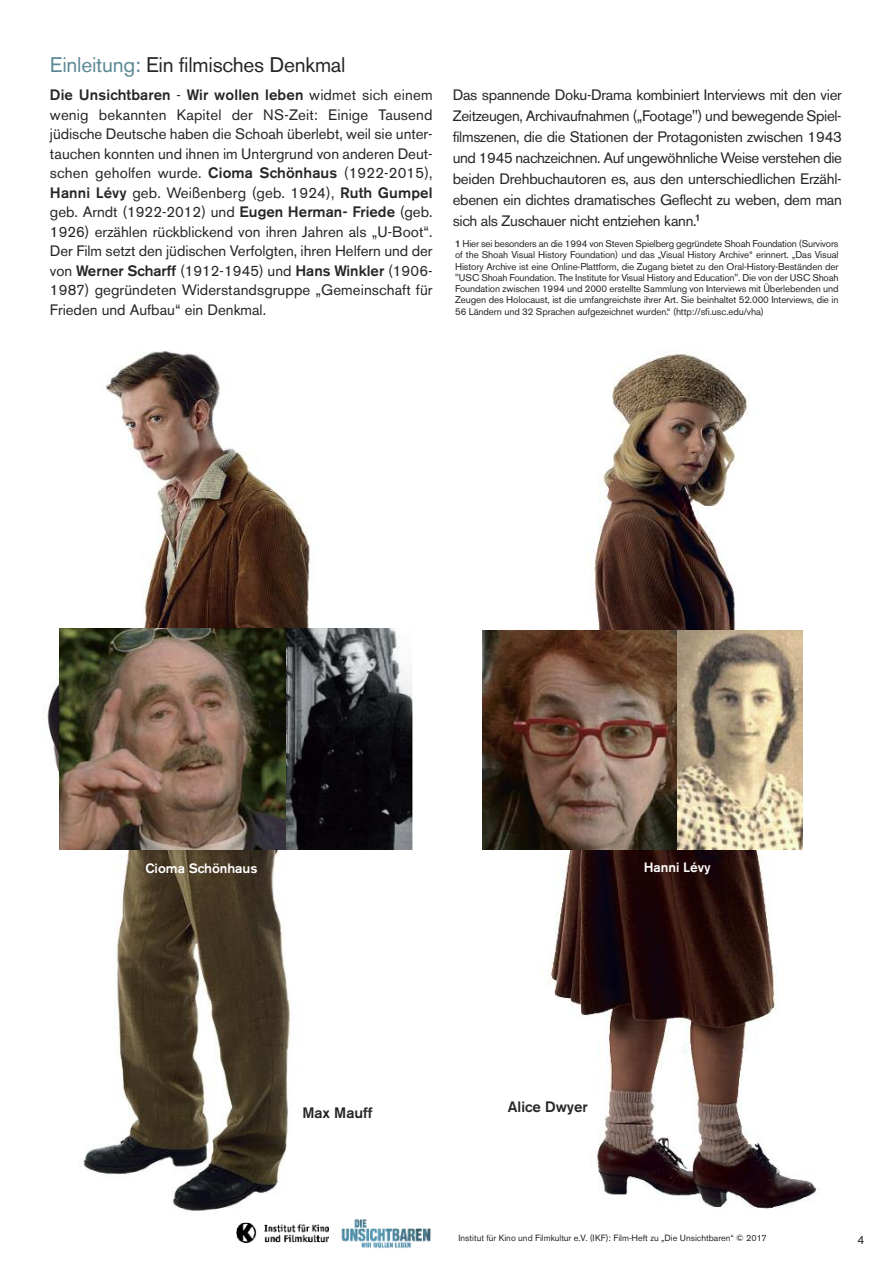
<style>
.page{position:relative;width:893px;height:1263px;background:#fff}
.page>*{position:absolute;margin:0;border:0;box-sizing:border-box;transform-origin:0 0}
.t1{font:21px "Akzidenz Grotesk BE";letter-spacing:-.01em;color:#272627}
.t2{font:15px/19.5px "Akzidenz Grotesk BE";letter-spacing:-.01em;color:#272627;text-align:justify}
.t3{font:500 15px "Akzidenz Grotesk BE";color:#272627}
.t4{font:500 13.5px "Akzidenz Grotesk BE";color:#fff}
.t5{font:12px "Akzidenz Grotesk BE";color:#272627}
.t6{font:9.75px/11.2px "Akzidenz Grotesk BE";letter-spacing:-.01em;color:#272627;text-align:justify}
.t7{font:500 9.75px "Akzidenz Grotesk BE";color:#272627}
.t8{font:9px "Akzidenz Grotesk BE";color:#272627}
.s1{color:#5c8996}
.s2{font-weight:500}
.s3{font-family:"Koz Min Pr 6 N";font-weight:500}
</style>
<div class="page">
<img style="left:548px;top:352px;width:269px;height:857px">
<img style="left:47px;top:351px;width:264px;height:860px">
<img style="left:482px;top:630px;width:200px;height:220px">
<img style="left:60px;top:628px;width:353px;height:222px">
<img style="left:677px;top:631px;width:125px;height:219px">
<img style="left:237px;top:1223px;width:92px;height:20px">
<img style="left:341px;top:1219px;width:90px;height:29px">
<h1 class="t1" style="left:50px;top:57px;width:297px"><span class="s1">Einleitung:</span> Ein filmisches Denkmal</h1>
<p class="t2" style="left:50px;top:87px;width:384px"><span class="s2">Die Unsichtbaren</span> - <span class="s2">Wir wollen leben</span> widmet sich einem wenig bekannten Kapitel der NS-Zeit: Einige Tausend jüdische Deutsche haben die Schoah überlebt, weil sie unter&shy;tauchen konnten und ihnen im Untergrund von anderen Deut&shy;schen geholfen wurde. <span class="s2">Cioma Schönhaus</span> (1922-2015), <span class="s2">Hanni Lévy</span> geb. Weißenberg (geb. 1924), <span class="s2">Ruth Gumpel </span>geb. Arndt (1922-2012) und <span class="s2">Eugen Herman- Friede</span> (geb.<br>1926) erzählen rückblickend von ihren Jahren als „U-Boot“.<br>Der Film setzt den jüdischen Verfolgten, ihren Helfern und der von <span class="s2">Werner Scharff</span> (1912-1945) und <span class="s2">Hans Winkler</span> (1906- 1987) gegründeten Widerstandsgruppe „Gemeinschaft für Frieden und Aufbau“ ein Denkmal.</p>
<p class="t2" style="left:453px;top:86px;width:391px;line-height:21px">Das spannende Doku-Drama kombiniert Interviews mit den vier Zeitzeugen, Archivaufnahmen („Footage") und bewegende Spiel&shy;filmszenen, die die Stationen der Protagonisten zwischen 1943 und 1945 nachzeichnen. Auf ungewöhnliche Weise verstehen die beiden Drehbuchautoren es, aus den unterschiedlichen Erzähl&shy;ebenen ein dichtes dramatisches Geflecht zu weben, dem man sich als Zuschauer nicht entziehen kann.</p>
<p class="t7" style="left:695px;top:215px;width:7px">1</p>
<p class="t6" style="left:455px;top:239px;width:385px"><span class="s2">1</span> Hier sei besonders an die 1994 von Steven Spielberg gegründete Shoah Foundation (Survivors of the Shoah Visual History Foundation) und das „Visual History Archive“ erinnert. „Das Visual History Archive ist eine Online-Plattform, die Zugang bietet zu den Oral-History-Beständen der "USC Shoah Foundation. The Institute for Visual History and Education". Die von der USC Shoah Foundation zwischen 1994 und 2000 erstellte Sammlung von Interviews mit Überlebenden und Zeugen des Holocaust, ist die umfangreichste ihrer Art. Sie beinhaltet 52.000 Interviews, die in 56 Ländern und 32 Sprachen aufgezeichnet wurden.“ (http://sfi.usc.edu/vha)</p>
<p class="t4" style="left:145px;top:863px;width:114px">Cioma Schönhaus</p>
<p class="t4" style="left:644px;top:863px;width:68px">Hanni Lévy</p>
<p class="t3" style="left:302px;top:1107px;width:72px">Max Mauff</p>
<p class="t3" style="left:508px;top:1102px;width:81px">Alice Dwyer</p>
<p class="t8" style="left:459px;top:1235px;width:310px">Institut fu<span class="s3">̈</span>r Kino und Filmkultur e.V. (IKF): Film-Heft zu „Die Unsichtbaren“ © 2017</p>
<p class="t5" style="left:857px;top:1235px;width:8px">4</p>
</div>
